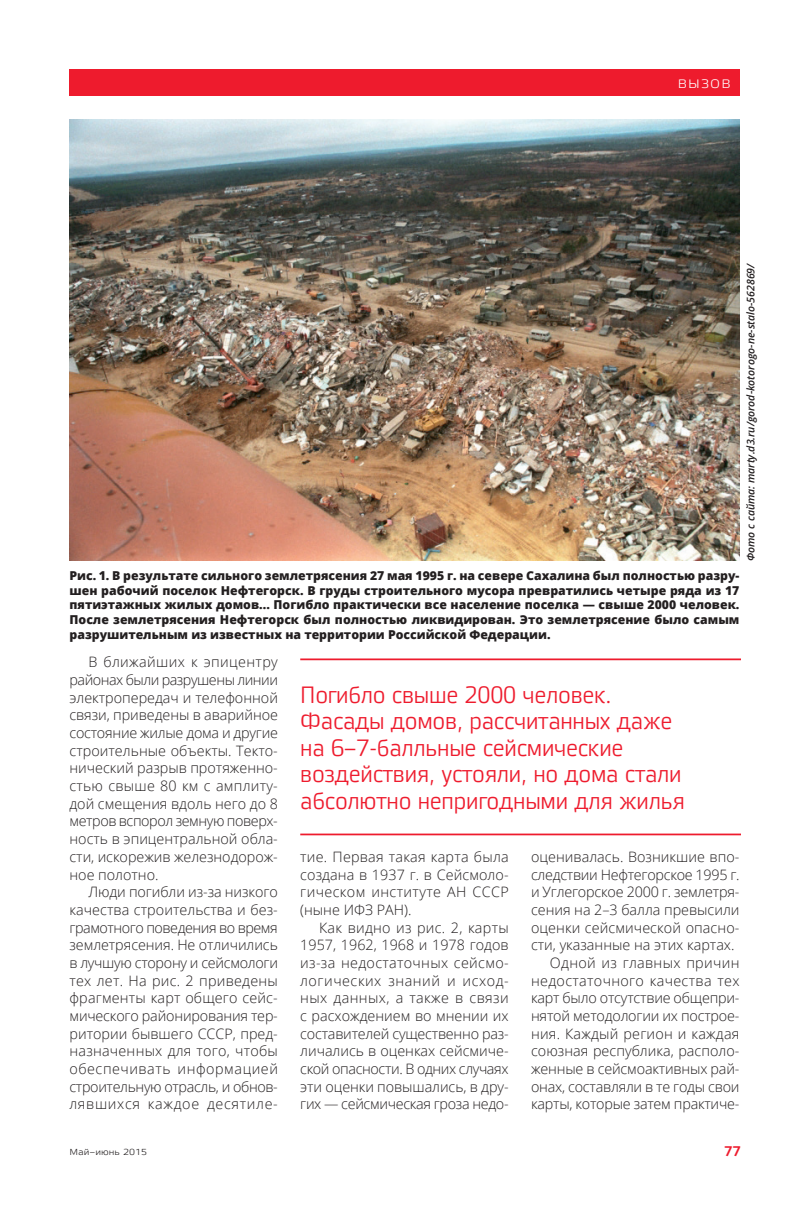
<style>
.page{position:relative;width:809px;height:1216px;background:#fff}
.page>*{position:absolute;margin:0;border:0;box-sizing:border-box;transform-origin:0 0}
.t1{font:23.62px/26.4px "Vida 31 Pro";letter-spacing:-.01em;color:#ee1b2d}
.t2{font:300 14.35px/17.7px "Open Sans";color:#231f20;text-align:justify}
.t3{font:300 14.35px "Open Sans";letter-spacing:.025em;color:#231f20}
.t4{font:300 14.35px "Open Sans";letter-spacing:-.02em;color:#231f20}
.t5{font:14px "Vida 33 Pro";color:#ee1b2d}
.t6{font:800 12.25px/14.7px "Open Sans";color:#231f20;text-align:justify}
.t7{font:12.25px "Vida 41 Pro";letter-spacing:.09em;color:#fff}
.t8{font:italic 600 10.5px "Open Sans";color:#231f20}
.t9{font:8.75px "Vida 41 Pro";color:#231f20}
</style>
<div class="page">
<img style="left:69px;top:119px;width:670px;height:441px">
<hr style="left:300px;top:658px;width:441px;height:2px;background:#ee1b2d">
<hr style="left:300px;top:833px;width:441px;height:2px;background:#ee1b2d">
<div style="left:69px;top:69px;width:670px;height:27px;background:#ee1b2d"></div>
<p class="t7" style="left:677px;top:75px;width:54px">ВЫЗОВ</p>
<p class="t8" style="left:743px;top:561px;width:300px;rotate:-90deg">Фото с сайта: marty.d3.ru/gorod-kotorogo-ne-stalo-562869/</p>
<p class="t6" style="left:69px;top:567px;width:671px">Рис. 1. В результате сильного землетрясения 27 мая 1995 г. на севере Сахалина был полностью разру&shy;шен рабочий поселок Нефтегорск. В груды строительного мусора превратились четыре ряда из 17 пятиэтажных жилых домов... Погибло практически все население поселка — свыше 2000 человек.<br>После землетрясения Нефтегорск был полностью ликвидирован. Это землетрясение было самым разрушительным из известных на территории Российской Федерации.</p>
<p class="t2" style="left:69px;top:653px;width:210px;text-indent:19px">В ближайших к эпицентру районах были разрушены линии электропередач и телефонной связи, приведены в аварийное состояние жилые дома и другие строительные объекты. Текто&shy;нический разрыв протяженно&shy;стью свыше 80 км с амплиту&shy;дой смещения вдоль него до 8 метров вспорол земную поверх&shy;ность в эпицентральной обла&shy;сти, искорежив железнодорож&shy;ное полотно.</p>
<p class="t2" style="left:69px;top:882px;width:210px;text-indent:19px">Люди погибли из-за низкого качества строительства и без&shy;грамотного поведения во время землетрясения. Не отличились в лучшую сторону и сейсмологи тех лет. На рис. 2 приведены фрагменты карт общего сейс&shy;мического районирования тер&shy;ритории бывшего СССР, пред&shy;назначенных для того, чтобы обеспечивать информацией строительную отрасль, и обнов&shy;лявшихся каждое десятиле-</p>
<h1 class="t1" style="left:300px;top:680px;width:386px">Погибло свыше 2000 человек.<br>Фасады домов, рассчитанных даже на 6–7-балльные сейсмические воздействия, устояли, но дома стали абсолютно непригодными для жилья</h1>
<p class="t2" style="left:300px;top:847px;width:210px">тие. Первая такая карта была создана в 1937 г. в Сейсмоло&shy;гическом институте АН СССР (ныне ИФЗ РАН).</p>
<p class="t2" style="left:300px;top:918px;width:210px;text-indent:19px">Как видно из рис. 2, карты 1957, 1962, 1968 и 1978 годов из-за недостаточных сейсмо&shy;логических знаний и исход&shy;ных данных, а также в связи с расхождением во мнении их составителей существенно раз&shy;личались в оценках сейсмиче&shy;ской опасности. В одних случаях эти оценки повышались, в дру&shy;гих — сейсмическая гроза недо-</p>
<p class="t2" style="left:531px;top:847px;width:210px">оценивалась. Возникшие впо-</p>
<p class="t4" style="left:531px;top:864px;width:210px">следствии Нефтегорское 1995 г.</p>
<p class="t2" style="left:531px;top:882px;width:210px">и Углегорское 2000 г. землетря-</p>
<p class="t2" style="left:531px;top:900px;width:210px">сения на 2–3 балла превысили</p>
<p class="t2" style="left:531px;top:918px;width:210px">оценки сейсмической опасно-</p>
<p class="t2" style="left:531px;top:935px;width:205px">сти, указанные на этих картах.</p>
<p class="t3" style="left:550px;top:952px;width:191px">Одной из главных причин</p>
<p class="t3" style="left:531px;top:970px;width:210px">недостаточного качества тех</p>
<p class="t2" style="left:531px;top:988px;width:210px">карт было отсутствие общепри-</p>
<p class="t2" style="left:531px;top:1006px;width:209px">нятой методологии их построе-</p>
<p class="t2" style="left:531px;top:1024px;width:210px">ния. Каждый регион и каждая</p>
<p class="t2" style="left:531px;top:1041px;width:210px">союзная республика, располо-</p>
<p class="t2" style="left:531px;top:1059px;width:210px">женные в сейсмоактивных рай-</p>
<p class="t2" style="left:531px;top:1077px;width:210px">онах, составляли в те годы свои</p>
<p class="t2" style="left:531px;top:1094px;width:210px">карты, которые затем практиче-</p>
<p class="t9" style="left:69px;top:1145px;width:79px">Май–июнь 2015</p>
<p class="t5" style="left:724px;top:1140px;width:18px">77</p>
</div>
